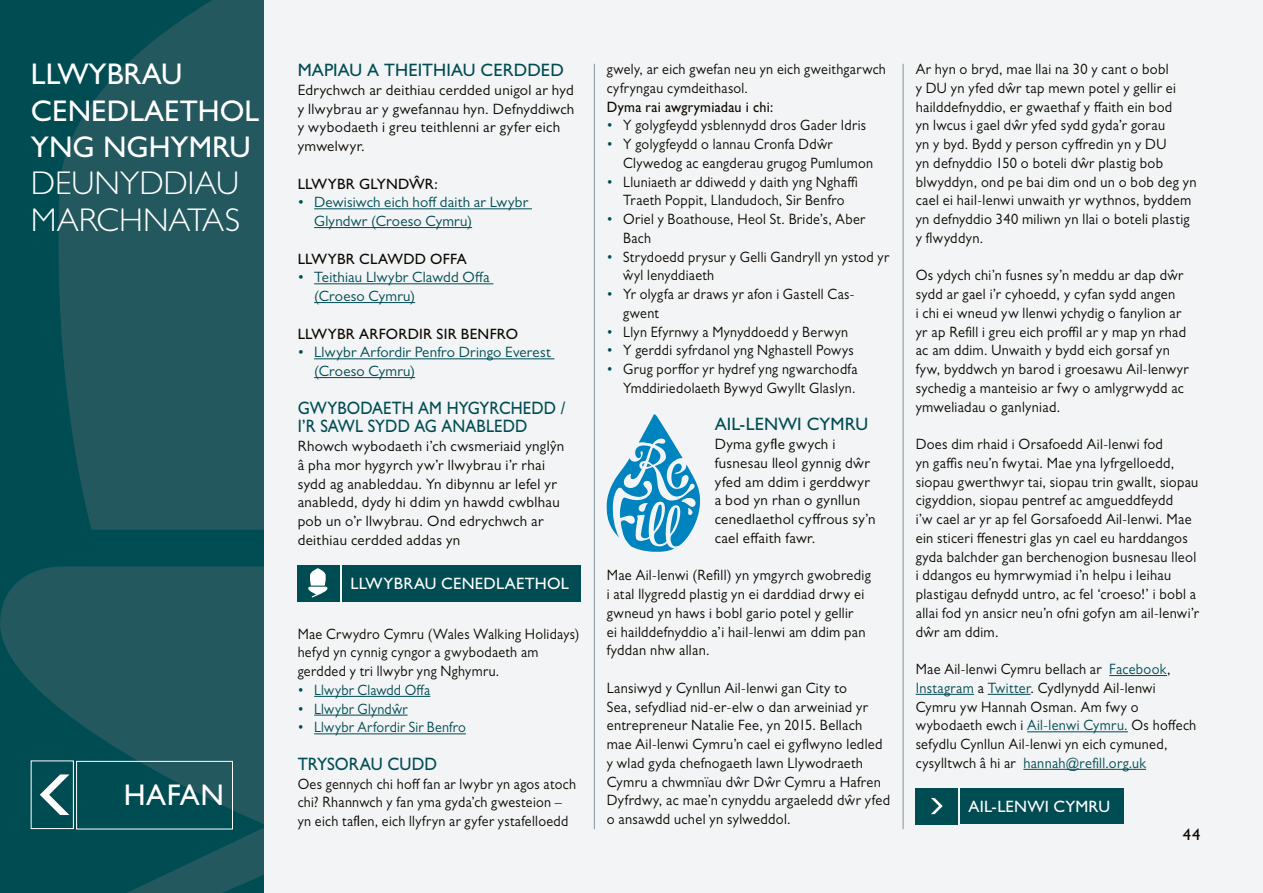
<style>
.page{position:relative;width:1263px;height:893px;background:#f2f4f5}
.page>*{position:absolute;margin:0;border:0;box-sizing:border-box;transform-origin:0 0}
.t1{font:300 33px/36.6px "Gill Sans MT Pro";color:#fff}
.t2{font:500 30px/36.6px "Gill Sans MT Pro";color:#fff}
.t3{font:500 18px/18.8px "Gill Sans MT Pro";letter-spacing:.005em;color:#004c53;scale:.91 1}
.t4{font:500 18px "Gill Sans MT Pro";letter-spacing:.005em;color:#004c53}
.t5{font:500 18px "Gill Sans MT Pro";letter-spacing:.005em;color:#004c53;scale:.94 1}
.t6{font:500 16.5px "Gill Sans MT Pro";letter-spacing:.01em;color:#fff}
.t7{font:500 16.5px "Gill Sans MT Pro";color:#0c0802}
.t8{font:15px/18.8px "Gill Sans MT Pro";letter-spacing:.025em;color:#0c0802;scale:.96 1}
.t9{font:15px/18.8px "Gill Sans MT Pro";letter-spacing:.025em;color:#0c0802;scale:.94 1}
.t10{font:15px/18.8px "Gill Sans MT Pro";letter-spacing:.025em;color:#0c0802}
.t11{font:15px/18.8px "Gill Sans MT Pro";letter-spacing:.025em;color:#0c0802;scale:.95 1}
.t12{font:15px/18.8px "Gill Sans MT Pro";letter-spacing:.015em;color:#004c53}
.t13{font:15px "Gill Sans MT Pro";letter-spacing:.015em;color:#004c53;scale:.94 1}
.t14{font:500 15px "Gill Sans MT Pro";letter-spacing:.015em;color:#0c0802}
.t15{font:500 15px "Gill Sans MT Pro";letter-spacing:.015em;color:#0c0802;scale:.94 1}
.s1{color:#004c53}
</style>
<div class="page">
<div style="left:0;top:0;width:264px;height:893px;background:#004c53"></div>
<svg style="left:0;top:566px;width:264px;height:327px;fill:#23585f"></svg>
<svg style="left:58px;top:0;width:206px;height:530px;background:#1e565d"></svg>
<hr style="left:314px;top:208px;width:218px;height:1px;background:#004c53">
<hr style="left:314px;top:227px;width:158px;height:1px;background:#004c53">
<hr style="left:314px;top:283px;width:179px;height:1px;background:#004c53">
<hr style="left:314px;top:302px;width:101px;height:1px;background:#004c53">
<hr style="left:314px;top:358px;width:240px;height:1px;background:#004c53">
<hr style="left:314px;top:377px;width:101px;height:1px;background:#004c53">
<hr style="left:314px;top:696px;width:116px;height:1px;background:#004c53">
<hr style="left:314px;top:715px;width:93px;height:1px;background:#004c53">
<hr style="left:314px;top:733px;width:152px;height:1px;background:#004c53">
<div style="left:342px;top:565px;width:238px;height:36px;background:#004c53"></div>
<div style="left:298px;top:565px;width:42px;height:36px;background:#004c53"></div>
<svg style="left:308px;top:568px;width:19px;height:30px"></svg>
<hr style="left:1109px;top:675px;width:58px;height:1px;background:#004c53">
<hr style="left:916px;top:694px;width:58px;height:1px;background:#004c53">
<hr style="left:988px;top:694px;width:42px;height:1px;background:#004c53">
<hr style="left:1027px;top:731px;width:101px;height:1px;background:#004c53">
<hr style="left:1023px;top:769px;width:123px;height:1px;background:#004c53">
<div style="left:960px;top:788px;width:164px;height:36px;background:#004c53"></div>
<div style="left:916px;top:788px;width:42px;height:36px;background:#004c53"></div>
<svg style="left:931px;top:798px;width:12px;height:16px"></svg>
<svg style="left:607px;top:414px;width:93px;height:138px"></svg>
<hr style="left:594px;top:64px;width:1px;height:765px;background:#81969d">
<hr style="left:903px;top:64px;width:1px;height:765px;background:#81969d">
<div style="left:76px;top:761px;width:157px;height:68px;border:1px solid #fff"></div>
<svg style="left:40px;top:774px;width:29px;height:41px"></svg>
<div style="left:31px;top:761px;width:43px;height:68px;border:1px solid #fff"></div>
<h2 class="t2" style="left:31px;top:56px;width:230px">LLWYBRAU<br>CENEDLAETHOL<br>YNG NGHYMRU</h2>
<h1 class="t1" style="left:31px;top:164px;width:210px">DEUNYDDIAU<br>MARCHNATAS</h1>
<h2 class="t2" style="left:124px;top:777px;width:101px">HAFAN</h2>
<p class="t4" style="left:298px;top:59px;width:268px">MAPIAU A THEITHIAU CERDDED</p>
<p class="t10" style="left:298px;top:80px;width:278px">Edrychwch ar deithiau cerdded unigol ar hyd y llwybrau ar y gwefannau hyn. Defnyddiwch y wybodaeth i greu teithlenni ar gyfer eich ymwelwyr.</p>
<p class="t14" style="left:298px;top:175px;width:141px">LLWYBR GLYNDŴR:</p>
<p class="t12" style="left:314px;top:193px;width:215px;text-indent:-16px">• Dewisiwch eich hoff daith ar Lwybr<br>Glyndwr (Croeso Cymru)</p>
<p class="t14" style="left:298px;top:250px;width:171px">LLWYBR CLAWDD OFFA</p>
<p class="t12" style="left:314px;top:268px;width:177px;text-indent:-16px">• Teithiau Llwybr Clawdd Offa (Croeso Cymru)</p>
<p class="t14" style="left:298px;top:325px;width:222px">LLWYBR ARFORDIR SIR BENFRO</p>
<p class="t12" style="left:314px;top:343px;width:238px;text-indent:-16px">• Llwybr Arfordir Penfro Dringo Everest (Croeso Cymru)</p>
<p class="t3" style="left:298px;top:398px;width:296px">GWYBODAETH AM HYGYRCHEDD /<br>I’R SAWL SYDD AG ANABLEDD</p>
<p class="t10" style="left:298px;top:436px;width:268px">Rhowch wybodaeth i’ch cwsmeriaid ynglŷn â pha mor hygyrch yw’r llwybrau i’r rhai sydd ag anableddau. Yn dibynnu ar lefel yr anabledd, dydy hi ddim yn hawdd cwblhau pob un o’r llwybrau. Ond edrychwch ar deithiau cerdded addas yn</p>
<p class="t6" style="left:350px;top:573px;width:220px">LLWYBRAU CENEDLAETHOL</p>
<p class="t9" style="left:298px;top:624px;width:301px">Mae Crwydro Cymru (Wales Walking Holidays) hefyd yn cynnig cyngor a gwybodaeth am gerdded y tri llwybr yng Nghymru.</p>
<p class="t13" style="left:298px;top:681px;width:143px">• Llwybr Clawdd Offa</p>
<p class="t13" style="left:298px;top:700px;width:118px">• Llwybr Glyndŵr</p>
<p class="t13" style="left:298px;top:718px;width:180px">• Llwybr Arfordir Sir Benfro</p>
<p class="t5" style="left:298px;top:753px;width:150px">TRYSORAU CUDD</p>
<p class="t9" style="left:298px;top:774px;width:297px">Oes gennych chi hoff fan ar lwybr yn agos atoch chi? Rhannwch y fan yma gyda’ch gwesteion – yn eich taflen, eich llyfryn ar gyfer ystafelloedd</p>
<p class="t9" style="left:607px;top:59px;width:298px">gwely, ar eich gwefan neu yn eich gweithgarwch cyfryngau cymdeithasol.</p>
<p class="t15" style="left:607px;top:98px;width:178px">Dyma rai awgrymiadau i chi:</p>
<p class="t9" style="left:607px;top:116px;width:277px"><span class="s1">•</span> Y golygfeydd ysblennydd dros Gader Idris</p>
<p class="t9" style="left:623px;top:134px;width:267px;text-indent:-16px"><span class="s1">•</span> Y golygfeydd o lannau Cronfa Ddŵr<br>Clywedog ac eangderau grugog Pumlumon</p>
<p class="t9" style="left:607px;top:172px;width:268px;text-align:center"><span class="s1">•</span> Lluniaeth ar ddiwedd y daith yng Nghaffi<br>Traeth Poppit, Llandudoch, Sir Benfro</p>
<p class="t9" style="left:623px;top:209px;width:259px;text-indent:-16px"><span class="s1">•</span> Oriel y Boathouse, Heol St. Bride’s, Aber<br>Bach</p>
<p class="t9" style="left:623px;top:247px;width:284px;text-indent:-16px"><span class="s1">•</span> Strydoedd prysur y Gelli Gandryll yn ystod yr ŵyl lenyddiaeth</p>
<p class="t9" style="left:623px;top:284px;width:247px;text-indent:-16px"><span class="s1">•</span> Yr olygfa ar draws yr afon i Gastell Cas&shy;gwent</p>
<p class="t9" style="left:607px;top:322px;width:258px"><span class="s1">•</span> Llyn Efyrnwy a Mynyddoedd y Berwyn</p>
<p class="t9" style="left:607px;top:341px;width:264px"><span class="s1">•</span> Y gerddi syfrdanol yng Nghastell Powys</p>
<p class="t9" style="left:607px;top:359px;width:268px;text-align:right"><span class="s1">•</span> Grug porffor yr hydref yng ngwarchodfa<br>Ymddiriedolaeth Bywyd Gwyllt Glaslyn.</p>
<p class="t4" style="left:715px;top:414px;width:155px">AIL-LENWI CYMRU</p>
<p class="t10" style="left:715px;top:434px;width:162px">Dyma gyfle gwych i fusnesau lleol gynnig dŵr yfed am ddim i gerddwyr a bod yn rhan o gynllun cenedlaethol cyffrous sy’n cael effaith fawr.</p>
<p class="t8" style="left:607px;top:566px;width:277px">Mae Ail-lenwi (Refill) yn ymgyrch gwobredig i atal llygredd plastig yn ei darddiad drwy ei gwneud yn haws i bobl gario potel y gellir<br>ei hailddefnyddio a’i hail-lenwi am ddim pan fyddan nhw allan.</p>
<p class="t8" style="left:607px;top:678px;width:297px">Lansiwyd y Cynllun Ail-lenwi gan City to<br>Sea, sefydliad nid-er-elw o dan arweiniad yr entrepreneur Natalie Fee, yn 2015. Bellach mae Ail-lenwi Cymru’n cael ei gyflwyno ledled y wlad gyda chefnogaeth lawn Llywodraeth Cymru a chwmnïau dŵr Dŵr Cymru a Hafren Dyfrdwy, ac mae’n cynyddu argaeledd dŵr yfed o ansawdd uchel yn sylweddol.</p>
<p class="t8" style="left:916px;top:59px;width:294px">Ar hyn o bryd, mae llai na 30 y cant o bobl<br>y DU yn yfed dŵr tap mewn potel y gellir ei hailddefnyddio, er gwaethaf y ffaith ein bod<br>yn lwcus i gael dŵr yfed sydd gyda’r gorau<br>yn y byd. Bydd y person cyffredin yn y DU<br>yn defnyddio 150 o boteli dŵr plastig bob blwyddyn, ond pe bai dim ond un o bob deg yn cael ei hail-lenwi unwaith yr wythnos, byddem yn defnyddio 340 miliwn yn llai o boteli plastig y flwyddyn.</p>
<p class="t8" style="left:916px;top:266px;width:286px">Os ydych chi’n fusnes sy’n meddu ar dap dŵr sydd ar gael i’r cyhoedd, y cyfan sydd angen<br>i chi ei wneud yw llenwi ychydig o fanylion ar yr ap Refill i greu eich proffil ar y map yn rhad ac am ddim. Unwaith y bydd eich gorsaf yn fyw, byddwch yn barod i groesawu Ail-lenwyr sychedig a manteisio ar fwy o amlygrwydd ac ymweliadau o ganlyniad.</p>
<p class="t8" style="left:916px;top:434px;width:297px">Does dim rhaid i Orsafoedd Ail-lenwi fod<br>yn gaffis neu’n fwytai. Mae yna lyfrgelloedd, siopau gwerthwyr tai, siopau trin gwallt, siopau cigyddion, siopau pentref ac amgueddfeydd<br>i’w cael ar yr ap fel Gorsafoedd Ail-lenwi. Mae ein sticeri ffenestri glas yn cael eu harddangos gyda balchder gan berchenogion busnesau lleol i ddangos eu hymrwymiad i’n helpu i leihau plastigau defnydd untro, ac fel ‘croeso!’ i bobl a allai fod yn ansicr neu’n ofni gofyn am ail-lenwi’r dŵr am ddim.</p>
<p class="t11" style="left:916px;top:659px;width:297px">Mae Ail-lenwi Cymru bellach ar <span class="s1">Facebook</span>, <span class="s1">Instagram</span> a <span class="s1">Twitter</span>. Cydlynydd Ail-lenwi Cymru yw Hannah Osman. Am fwy o wybodaeth ewch i <span class="s1">Ail-lenwi Cymru.</span> Os hoffech sefydlu Cynllun Ail-lenwi yn eich cymuned, cysylltwch â hi ar <span class="s1">hannah@refill.org.uk</span></p>
<p class="t6" style="left:968px;top:796px;width:143px">AIL-LENWI CYMRU</p>
<p class="t7" style="left:1183px;top:825px;width:19px">44</p>
</div>
